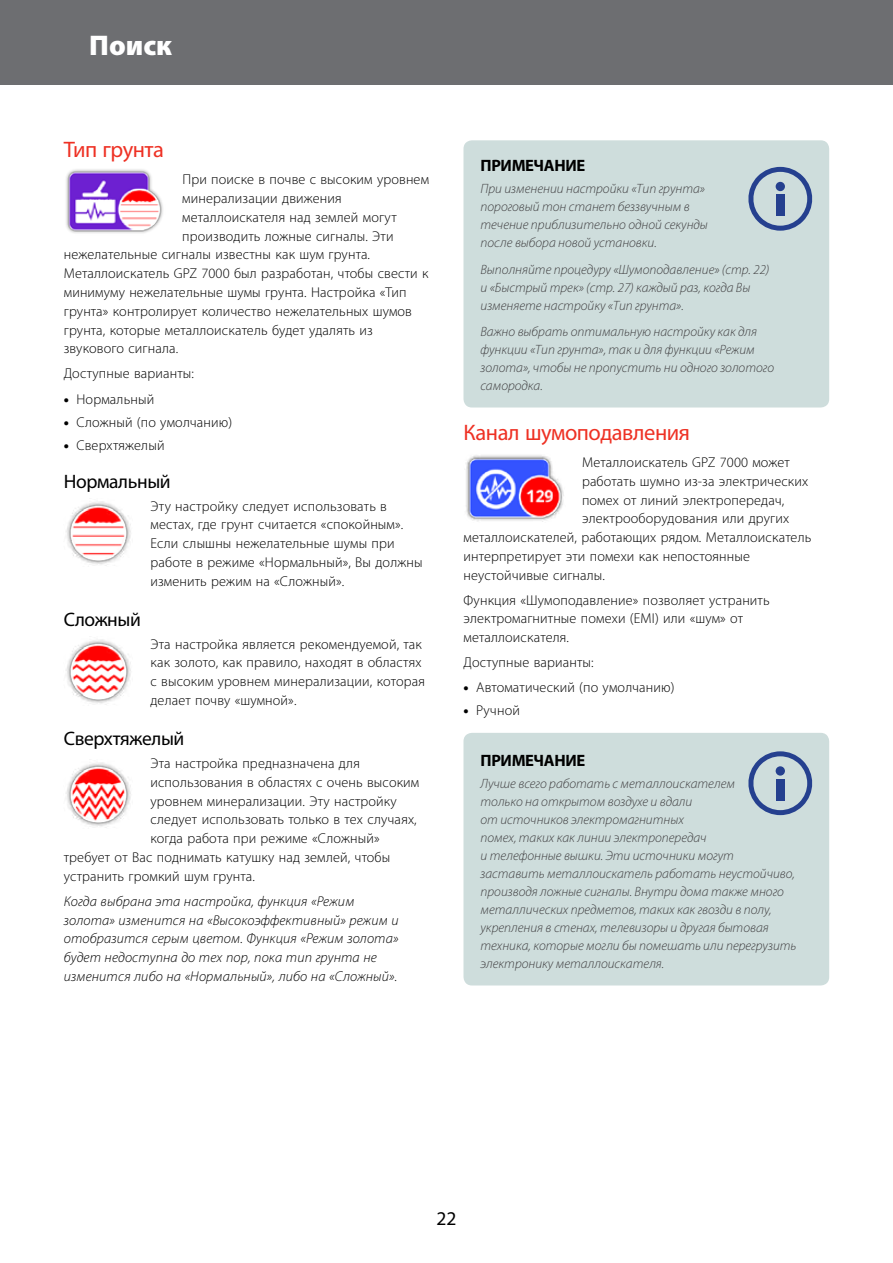
<style>
.page{position:relative;width:893px;height:1263px;background:#fff}
.page>*{position:absolute;margin:0;border:0;box-sizing:border-box;transform-origin:0 0}
.t1{font:900 28.5px "Myriad Pro";color:#fff}
.t2{font:22.5px "Myriad Pro";letter-spacing:-.02em;color:#ee3124}
.t3{font:19.5px "Myriad Pro";letter-spacing:-.02em;color:#000}
.t4{font:700 16.5px "Myriad Pro";letter-spacing:-.02em;color:#000}
.t5{font:300 14.25px/18.8px "Myriad Pro";letter-spacing:.01em;color:#000}
.t6{font:italic 300 14.25px/18.8px "Myriad Pro";letter-spacing:.01em;color:#000}
.t7{font:italic 300 13.5px/18px "Myriad Pro";color:#414042}
.s1{font-weight:900}
</style>
<div class="page">
<img style="left:66px;top:169px;width:97px;height:64px">
<img style="left:66px;top:501px;width:65px;height:65px">
<img style="left:66px;top:639px;width:65px;height:66px">
<img style="left:66px;top:762px;width:65px;height:66px">
<div style="left:463px;top:140px;width:366px;height:267px;background:#cedddc;border-radius:9px"></div>
<svg style="left:748px;top:167px;width:65px;height:64px"></svg>
<div style="left:776px;top:182px;width:9px;height:9px;background:#25408f;border-radius:50%"></div>
<div style="left:776px;top:195px;width:8px;height:21px;background:#25408f"></div>
<img style="left:466px;top:455px;width:98px;height:67px">
<div style="left:463px;top:733px;width:366px;height:252px;background:#cedddc;border-radius:9px"></div>
<svg style="left:748px;top:751px;width:65px;height:64px"></svg>
<div style="left:776px;top:766px;width:9px;height:10px;background:#25408f;border-radius:50%"></div>
<div style="left:776px;top:779px;width:8px;height:21px;background:#25408f"></div>
<div style="left:0;top:0;width:893px;height:85px;background:#6d6e71"></div>
<h1 class="t1" style="left:89px;top:30px;width:84px">Поиск</h1>
<h2 class="t2" style="left:64px;top:136px;width:102px">Тип грунта</h2>
<p class="t5" style="left:182px;top:171px;width:248px">При поиске в почве с высоким уровнем</p>
<p class="t5" style="left:182px;top:189px;width:161px">минерализации движения</p>
<p class="t5" style="left:182px;top:208px;width:216px">металлоискателя над землей могут</p>
<p class="t5" style="left:182px;top:227px;width:213px">производить ложные сигналы. Эти</p>
<p class="t5" style="left:64px;top:246px;width:308px">нежелательные сигналы известны как шум грунта.</p>
<p class="t5" style="left:64px;top:264px;width:366px">Металлоискатель GPZ 7000 был разработан, чтобы свести к</p>
<p class="t5" style="left:64px;top:283px;width:344px">минимуму нежелательные шумы грунта. Настройка «Тип</p>
<p class="t5" style="left:64px;top:302px;width:350px">грунта» контролирует количество нежелательных шумов</p>
<p class="t5" style="left:64px;top:321px;width:311px">грунта, которые металлоискатель будет удалять из</p>
<p class="t5" style="left:64px;top:339px;width:116px">звукового сигнала.</p>
<p class="t5" style="left:64px;top:364px;width:132px">Доступные варианты:</p>
<p class="t5" style="left:64px;top:390px;width:92px"><span class="s1">•</span> Нормальный</p>
<p class="t5" style="left:64px;top:413px;width:170px"><span class="s1">•</span> Сложный (по умолчанию)</p>
<p class="t5" style="left:64px;top:436px;width:102px"><span class="s1">•</span> Сверхтяжелый</p>
<h3 class="t3" style="left:64px;top:469px;width:108px">Нормальный</h3>
<p class="t5" style="left:150px;top:497px;width:274px">Эту настройку следует использовать в местах, где грунт считается «спокойным».<br>Если слышны нежелательные шумы при работе в режиме «Нормальный», Вы должны изменить режим на «Сложный».</p>
<h3 class="t3" style="left:64px;top:607px;width:79px">Сложный</h3>
<p class="t5" style="left:150px;top:635px;width:276px">Эта настройка является рекомендуемой, так как золото, как правило, находят в областях с высоким уровнем минерализации, которая делает почву «шумной».</p>
<h3 class="t3" style="left:64px;top:726px;width:122px">Сверхтяжелый</h3>
<p class="t5" style="left:151px;top:754px;width:211px">Эта настройка предназначена для</p>
<p class="t5" style="left:150px;top:773px;width:270px">использования в областях с очень высоким</p>
<p class="t5" style="left:150px;top:792px;width:248px">уровнем минерализации. Эту настройку</p>
<p class="t5" style="left:150px;top:810px;width:268px">следует использовать только в тех случаях,</p>
<p class="t5" style="left:150px;top:829px;width:231px">когда работа при режиме «Сложный»</p>
<p class="t5" style="left:64px;top:848px;width:328px">требует от Вас поднимать катушку над землей, чтобы</p>
<p class="t5" style="left:64px;top:867px;width:193px">устранить громкий шум грунта.</p>
<p class="t6" style="left:64px;top:892px;width:336px">Когда выбрана эта настройка, функция «Режим золота» изменится на «Высокоэффективный» режим и отобразится серым цветом. Функция «Режим золота» будет недоступна до тех пор, пока тип грунта не изменится либо на «Нормальный», либо на «Сложный».</p>
<p class="t4" style="left:480px;top:155px;width:106px">ПРИМЕЧАНИЕ</p>
<p class="t7" style="left:480px;top:180px;width:229px">При изменении настройки «Тип грунта» пороговый тон станет беззвучным в течение приблизительно одной секунды после выбора новой установки.</p>
<p class="t7" style="left:480px;top:261px;width:291px">Выполняйте процедуру «Шумоподавление» (стр. 22) и «Быстрый трек» (стр. 27) каждый раз, когда Вы изменяете настройку «Тип грунта».</p>
<p class="t7" style="left:480px;top:323px;width:295px">Важно выбрать оптимальную настройку как для функции «Тип грунта», так и для функции «Режим золота», чтобы не пропустить ни одного золотого самородка.</p>
<h2 class="t2" style="left:463px;top:418px;width:228px">Канал шумоподавления</h2>
<p class="t5" style="left:582px;top:453px;width:209px">Металлоискатель GPZ 7000 может</p>
<p class="t5" style="left:582px;top:472px;width:228px">работать шумно из-за электрических</p>
<p class="t5" style="left:582px;top:491px;width:204px">помех от линий электропередач,</p>
<p class="t5" style="left:582px;top:509px;width:209px">электрооборудования или других</p>
<p class="t5" style="left:463px;top:528px;width:349px">металлоискателей, работающих рядом. Металлоискатель</p>
<p class="t5" style="left:463px;top:547px;width:288px">интерпретирует эти помехи как непостоянные</p>
<p class="t5" style="left:463px;top:566px;width:143px">неустойчивые сигналы.</p>
<p class="t5" style="left:463px;top:591px;width:308px">Функция «Шумоподавление» позволяет устранить электромагнитные помехи (EMI) или «шум» от металлоискателя.</p>
<p class="t5" style="left:463px;top:653px;width:132px">Доступные варианты:</p>
<p class="t5" style="left:463px;top:678px;width:213px"><span class="s1">•</span> Aвтоматический (по умолчанию)</p>
<p class="t5" style="left:463px;top:701px;width:58px"><span class="s1">•</span> Ручной</p>
<p class="t4" style="left:480px;top:750px;width:106px">ПРИМЕЧАНИЕ</p>
<p class="t7" style="left:480px;top:775px;width:317px">Лучше всего работать с металлоискателем<br>только на открытом воздухе и вдали<br>от источников электромагнитных<br>помех, таких как линии электропередач<br>и телефонные вышки. Эти источники могут заставить металлоискатель работать неустойчиво, производя ложные сигналы. Внутри дома также много металлических предметов, таких как гвозди в полу, укрепления в стенах, телевизоры и другая бытовая техника, которые могли бы помешать или перегрузить электронику металлоискателя.</p>
<h3 class="t3" style="left:436px;top:1206px;width:22px">22</h3>
</div>
